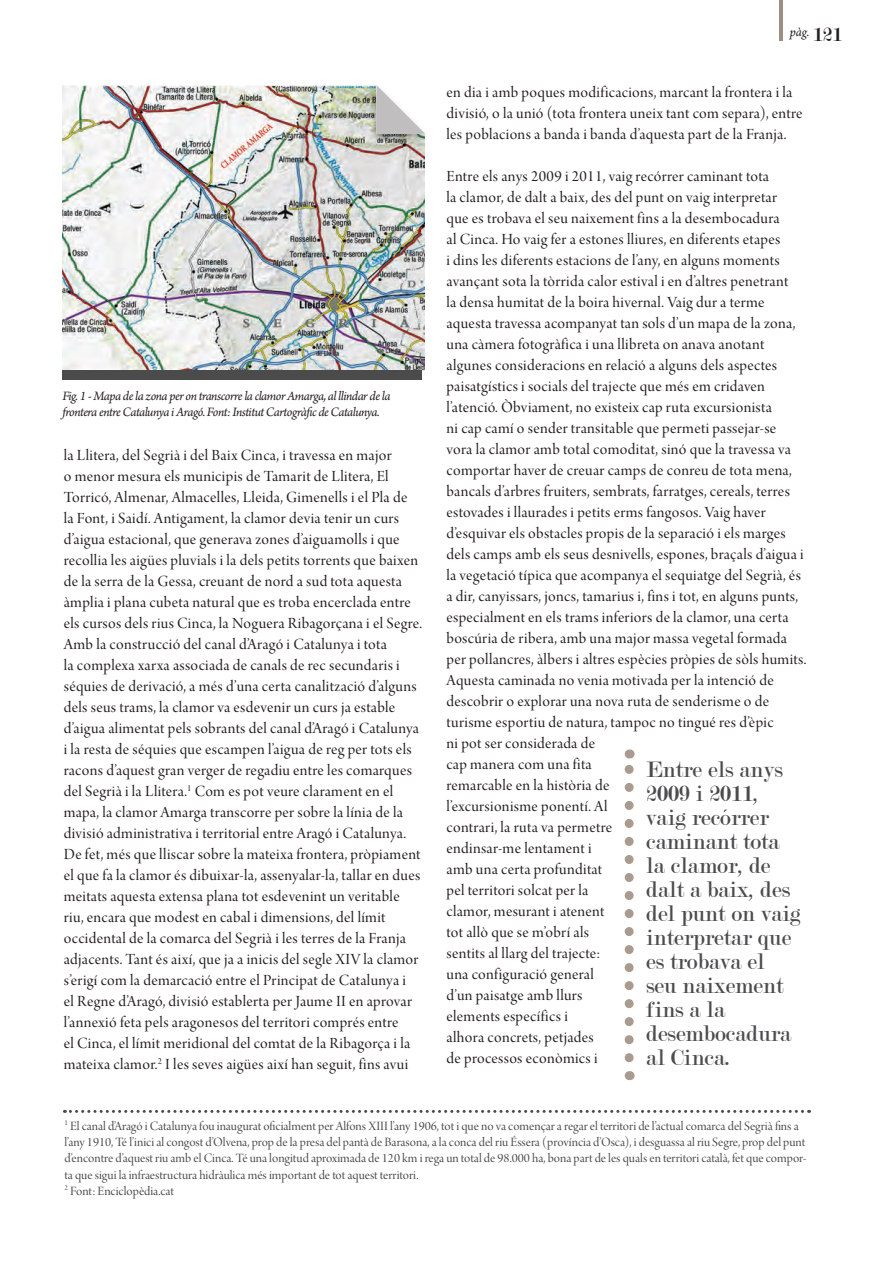
<style>
.page{position:relative;width:893px;height:1263px;background:#fff}
.page>*{position:absolute;margin:0;border:0;box-sizing:border-box;transform-origin:0 0}
.t1{font:24px/24px "Modern";color:#4b4c4d}
.t2{font:16.5px/21px "Arno Pro Display";letter-spacing:.025em;color:#231f20}
.t3{font:13.5px/16.2px "Arno Pro Display";color:#4b4c4d}
.t4{font:italic 13.5px/16.2px "Arno Pro";letter-spacing:-.035em;color:#231f20}
.s1{font-family:"Modern";font-style:normal;font-size:21px}
</style>
<div class="page">
<hr style="left:779px;top:0;width:3px;height:41px;background:#9d8d82">
<img style="left:63px;top:85px;width:361px;height:288px">
<div style="left:367px;top:83px;width:64px;height:63px;background:#231f20;opacity:.34"></div>
<svg style="left:377px;top:85px;width:48px;height:49px"></svg>
<div style="left:63px;top:370px;width:359px;height:9px;background:#4b4b4c"></div>
<svg style="left:64px;top:1110px;width:738px;height:3px"></svg>
<svg style="left:625px;top:749px;width:9px;height:309px"></svg>
<p class="t4" style="left:62px;top:389px;width:330px">Fig. 1 - Mapa de la zona per on transcorre la clamor Amarga, al llindar de la frontera entre Catalunya i Aragó. Font: Institut Cartogràfic de Catalunya.</p>
<p class="t2" style="left:64px;top:446px;width:360px">la Llitera, del Segrià i del Baix Cinca, i travessa en major<br>o menor mesura els municipis de Tamarit de Llitera, El Torricó, Almenar, Almacelles, Lleida, Gimenells i el Pla de<br>la Font, i Saidí. Antigament, la clamor devia tenir un curs d’aigua estacional, que generava zones d’aiguamolls i que recollia les aigües pluvials i la dels petits torrents que baixen de la serra de la Gessa, creuant de nord a sud tota aquesta àmplia i plana cubeta natural que es troba encerclada entre els cursos dels rius Cinca, la Noguera Ribagorçana i el Segre.<br>Amb la construcció del canal d’Aragó i Catalunya i tota<br>la complexa xarxa associada de canals de rec secundaris i séquies de derivació, a més d’una certa canalització d’alguns dels seus trams, la clamor va esdevenir un curs ja estable d’aigua alimentat pels sobrants del canal d’Aragó i Catalunya i la resta de séquies que escampen l’aigua de reg per tots els racons d’aquest gran verger de regadiu entre les comarques del Segrià i la Llitera.<sup>1</sup> Com es pot veure clarament en el mapa, la clamor Amarga transcorre per sobre la línia de la divisió administrativa i territorial entre Aragó i Catalunya.<br>De fet, més que lliscar sobre la mateixa frontera, pròpiament el que fa la clamor és dibuixar-la, assenyalar-la, tallar en dues meitats aquesta extensa plana tot esdevenint un veritable riu, encara que modest en cabal i dimensions, del límit occidental de la comarca del Segrià i les terres de la Franja adjacents. Tant és així, que ja a inicis del segle XIV la clamor s’erigí com la demarcació entre el Principat de Catalunya i<br>el Regne d’Aragó, divisió establerta per Jaume II en aprovar l’annexió feta pels aragonesos del territori comprés entre<br>el Cinca, el límit meridional del comtat de la Ribagorça i la mateixa clamor.<sup>2</sup> I les seves aigües així han seguit, fins avui</p>
<p class="t4" style="left:790px;top:25px;width:53px">pàg. <span class="s1">121</span></p>
<p class="t2" style="left:446px;top:82px;width:358px">en dia i amb poques modificacions, marcant la frontera i la divisió, o la unió (tota frontera uneix tant com separa), entre les poblacions a banda i banda d’aquesta part de la Franja.</p>
<p class="t2" style="left:446px;top:166px;width:361px">Entre els anys 2009 i 2011, vaig recórrer caminant tota<br>la clamor, de dalt a baix, des del punt on vaig interpretar<br>que es trobava el seu naixement fins a la desembocadura<br>al Cinca. Ho vaig fer a estones lliures, en diferents etapes<br>i dins les diferents estacions de l’any, en alguns moments avançant sota la tòrrida calor estival i en d’altres penetrant<br>la densa humitat de la boira hivernal. Vaig dur a terme aquesta travessa acompanyat tan sols d’un mapa de la zona, una càmera fotogràfica i una llibreta on anava anotant algunes consideracions en relació a alguns dels aspectes paisatgístics i socials del trajecte que més em cridaven l’atenció. Òbviament, no existeix cap ruta excursionista<br>ni cap camí o sender transitable que permeti passejar-se vora la clamor amb total comoditat, sinó que la travessa va comportar haver de creuar camps de conreu de tota mena, bancals d’arbres fruiters, sembrats, farratges, cereals, terres estovades i llaurades i petits erms fangosos. Vaig haver d’esquivar els obstacles propis de la separació i els marges dels camps amb els seus desnivells, espones, braçals d’aigua i la vegetació típica que acompanya el sequiatge del Segrià, és a dir, canyissars, joncs, tamarius i, fins i tot, en alguns punts, especialment en els trams inferiors de la clamor, una certa boscúria de ribera, amb una major massa vegetal formada per pollancres, àlbers i altres espècies pròpies de sòls humits.<br>Aquesta caminada no venia motivada per la intenció de descobrir o explorar una nova ruta de senderisme o de turisme esportiu de natura, tampoc no tingué res d’èpic<br>ni pot ser considerada de<br>cap manera com una fita<br>remarcable en la història de<br>l’excursionisme ponentí. Al<br>contrari, la ruta va permetre<br>endinsar-me lentament i<br>amb una certa profunditat<br>pel territori solcat per la<br>clamor, mesurant i atenent<br>tot allò que se m’obrí als<br>sentits al llarg del trajecte:<br>una configuració general<br>d’un paisatge amb llurs<br>elements específics i<br>alhora concrets, petjades<br>de processos econòmics i</p>
<h1 class="t1" style="left:646px;top:758px;width:156px">Entre els anys<br>2009 i 2011, vaig recórrer caminant tota la clamor, de dalt a baix, des del punt on vaig interpretar que es trobava el seu naixement fins a la desembocadura al Cinca.</h1>
<p class="t3" style="left:64px;top:1119px;width:744px"><sup>1</sup> El canal d’Aragó i Catalunya fou inaugurat oficialment per Alfons XIII l’any 1906, tot i que no va començar a regar el territori de l’actual comarca del Segrià fins a l’any 1910, Té l’inici al congost d’Olvena, prop de la presa del pantà de Barasona, a la conca del riu Éssera (província d’Osca), i desguassa al riu Segre, prop del punt d’encontre d’aquest riu amb el Cinca. Té una longitud aproximada de 120 km i rega un total de 98.000 ha, bona part de les quals en territori català, fet que compor&shy;ta que sigui la infraestructura hidràulica més important de tot aquest territori.<br><sup>2</sup> Font: Enciclopèdia.cat</p>
</div>
